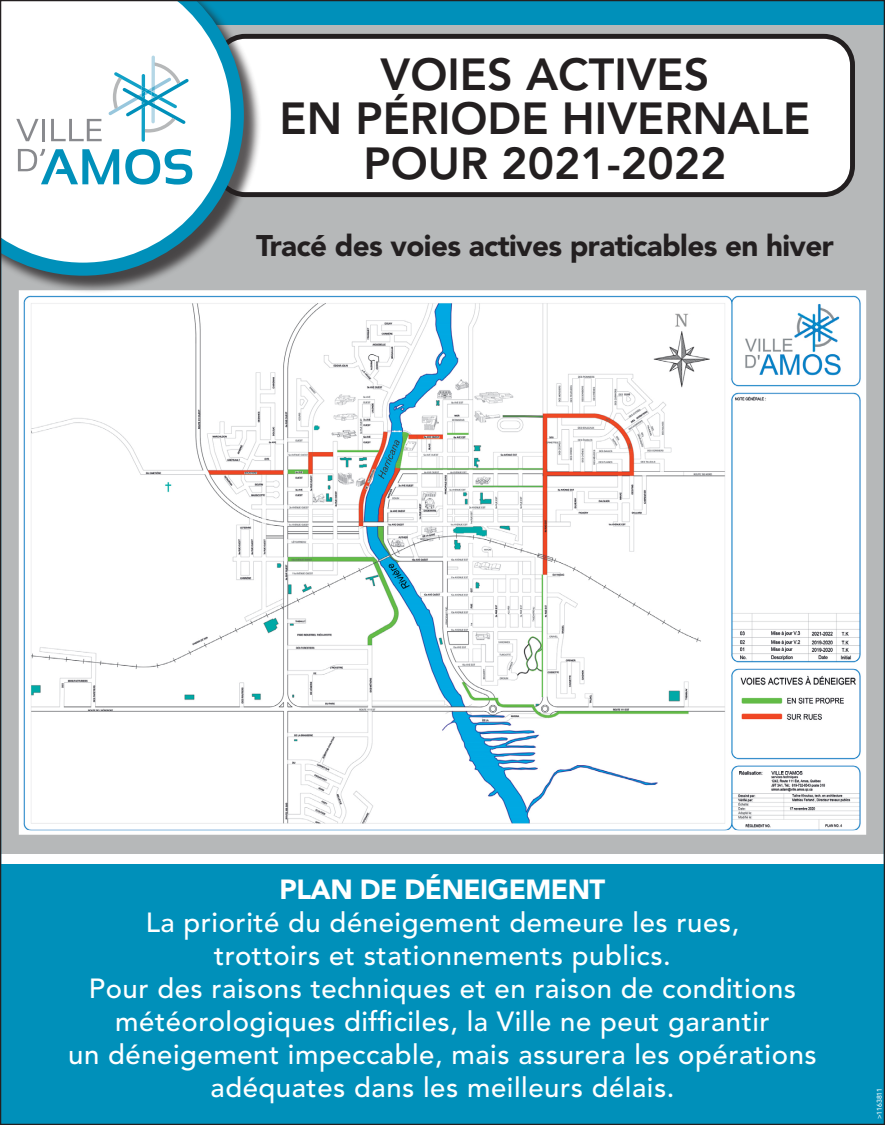
<style>
.page{position:relative;width:885px;height:1125px;background:#fff}
.page>*{position:absolute;margin:0;border:0;box-sizing:border-box;transform-origin:0 0}
.t1{font:800 44.62px/44.6px "Avenir LT Std";color:#231f20;text-align:center}
.t2{font:900 29.62px "Avenir LT Std";letter-spacing:-.02em;color:#231f20}
.t3{font:500 27.5px/33px "Avenir LT Std";letter-spacing:.02em;color:#fff;text-align:center}
.t4{font:900 27.5px "Avenir LT Std";letter-spacing:-.02em;color:#fff}
.t5{font:500 6.88px "Avenir LT Std";color:#fff}
</style>
<div class="page">
<div style="left:0;top:865px;width:885px;height:260px;background:#0090ba"></div>
<div style="left:0;top:24px;width:885px;height:830px;background:#b6b8b9"></div>
<div style="left:0;top:0;width:885px;height:24px;background:#0090ba"></div>
<img style="left:24px;top:296px;width:837px;height:534px">
<div style="left:19px;top:290px;width:847px;height:545px;border:4px solid #fff"></div>
<div style="left:216px;top:36px;width:637px;height:159px;background:#fff;border-radius:29px"></div>
<div style="left:214px;top:34px;width:641px;height:163px;border:5px solid #231f20;border-radius:29px"></div>
<div style="left:0;top:0;width:262px;height:294px;background:#231f20;opacity:.75"></div>
<svg style="left:2px;top:2px;width:242px;height:274px;background:#cddfe5"></svg>
<svg style="left:16px;top:119px;width:23px;height:22px"></svg>
<hr style="left:42px;top:119px;width:3px;height:22px;background:#898a8e">
<svg style="left:51px;top:119px;width:51px;height:22px"></svg>
<svg style="left:125px;top:149px;width:67px;height:36px;background:#89cbdf"></svg>
<svg style="left:18px;top:149px;width:101px;height:35px;background:#a2d3e1"></svg>
<svg style="left:108px;top:56px;width:81px;height:86px;background:#d7ecf2"></svg>
<h1 class="t1" style="left:279px;top:52px;width:533px">VOIES ACTIVES<br>EN PÉRIODE HIVERNALE<br>POUR 2021-2022</h1>
<p class="t2" style="left:256px;top:228px;width:579px">Tracé des voies actives praticables en hiver</p>
<p class="t4" style="left:280px;top:873px;width:327px">PLAN DE DÉNEIGEMENT</p>
<p class="t3" style="left:68px;top:907px;width:750px">La priorité du déneigement demeure les rues,<br>trottoirs et stationnements publics.<br>Pour des raisons techniques et en raison de conditions météorologiques difficiles, la Ville ne peut garantir<br>un déneigement impeccable, mais assurera les opérations adéquates dans les meilleurs délais.</p>
<p class="t5" style="left:875px;top:1119px;width:33px;rotate:-90deg">&gt;1163811</p>
</div>
